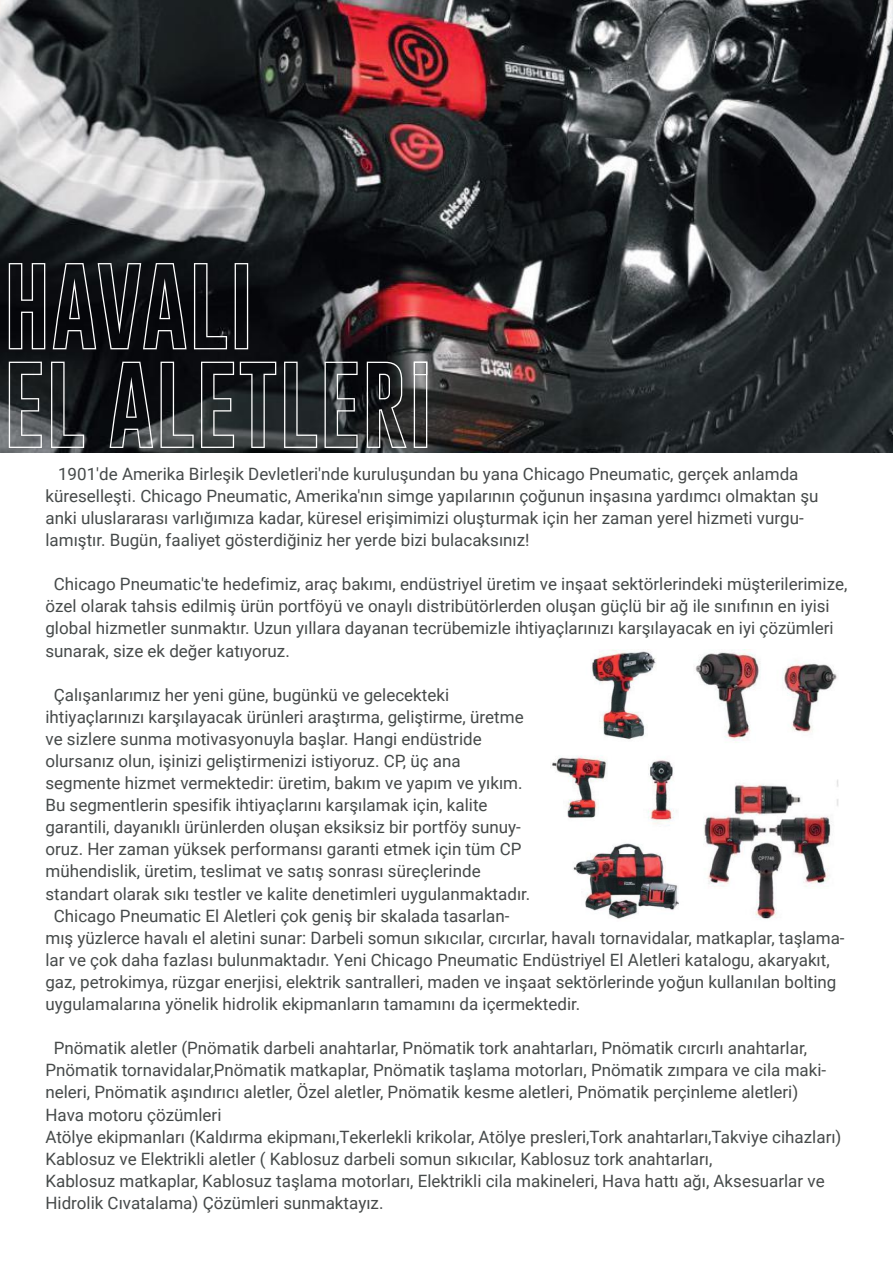
<style>
.page{position:relative;width:893px;height:1263px;background:#fff}
.page>*{position:absolute;margin:0;border:0;box-sizing:border-box;transform-origin:0 0}
.t1{font:88.8px/98.6px "Gobold Hollow";color:#fff}
.t2{font:78.3px "Gobold Hollow";color:#fff}
.t3{font:16.95px/22px "Roboto";color:#464a4a}
</style>
<div class="page">
<img style="left:0;top:0;width:893px;height:453px">
<img style="left:552px;top:649px;width:127px;height:270px">
<img style="left:695px;top:649px;width:143px;height:271px">
<h1 class="t1" style="left:3px;top:257px;width:431px">HAVALI<br>EL ALETLERI</h1>
<h2 class="t2" style="left:409px;top:286px;width:24px">.</h2>
<p class="t3" style="left:45px;top:462px;width:775px;text-indent:13px">1901'de Amerika Birleşik Devletleri'nde kuruluşundan bu yana Chicago Pneumatic, gerçek anlamda küreselleşti. Chicago Pneumatic, Amerika'nın simge yapılarının çoğunun inşasına yardımcı olmaktan şu anki uluslararası varlığımıza kadar, küresel erişimimizi oluşturmak için her zaman yerel hizmeti vurgu&shy;lamıştır. Bugün, faaliyet gösterdiğiniz her yerde bizi bulacaksınız!</p>
<p class="t3" style="left:45px;top:572px;width:803px;text-indent:8px">Chicago Pneumatic'te hedefimiz, araç bakımı, endüstriyel üretim ve inşaat sektörlerindeki müşterilerimize, özel olarak tahsis edilmiş ürün portföyü ve onaylı distribütörlerden oluşan güçlü bir ağ ile sınıfının en iyisi global hizmetler sunmaktır. Uzun yıllara dayanan tecrübemizle ihtiyaçlarınızı karşılayacak en iyi çözümleri sunarak, size ek değer katıyoruz.</p>
<p class="t3" style="left:54px;top:683px;width:397px">Çalışanlarımız her yeni güne, bugünkü ve gelecekteki</p>
<p class="t3" style="left:45px;top:705px;width:480px">ihtiyaçlarınızı karşılayacak ürünleri araştırma, geliştirme, üretme</p>
<p class="t3" style="left:45px;top:727px;width:438px">ve sizlere sunma motivasyonuyla başlar. Hangi endüstride</p>
<p class="t3" style="left:45px;top:749px;width:417px">olursanız olun, işinizi geliştirmenizi istiyoruz. CP, üç ana</p>
<p class="t3" style="left:45px;top:771px;width:479px">segmente hizmet vermektedir: üretim, bakım ve yapım ve yıkım.</p>
<p class="t3" style="left:45px;top:793px;width:444px">Bu segmentlerin spesifik ihtiyaçlarını karşılamak için, kalite</p>
<p class="t3" style="left:45px;top:816px;width:477px">garantili, dayanıklı ürünlerden oluşan eksiksiz bir portföy sunuy-</p>
<p class="t3" style="left:45px;top:838px;width:477px">oruz. Her zaman yüksek performansı garanti etmek için tüm CP</p>
<p class="t3" style="left:45px;top:860px;width:437px">mühendislik, üretim, teslimat ve satış sonrası süreçlerinde</p>
<p class="t3" style="left:45px;top:882px;width:486px">standart olarak sıkı testler ve kalite denetimleri uygulanmaktadır.</p>
<p class="t3" style="left:54px;top:904px;width:457px">Chicago Pneumatic El Aletleri çok geniş bir skalada tasarlan-</p>
<p class="t3" style="left:45px;top:926px;width:801px">mış yüzlerce havalı el aletini sunar: Darbeli somun sıkıcılar, cırcırlar, havalı tornavidalar, matkaplar, taşlama-</p>
<p class="t3" style="left:45px;top:948px;width:786px">lar ve çok daha fazlası bulunmaktadır. Yeni Chicago Pneumatic Endüstriyel El Aletleri katalogu, akaryakıt,</p>
<p class="t3" style="left:45px;top:970px;width:792px">gaz, petrokimya, rüzgar enerjisi, elektrik santralleri, maden ve inşaat sektörlerinde yoğun kullanılan bolting</p>
<p class="t3" style="left:45px;top:992px;width:536px">uygulamalarına yönelik hidrolik ekipmanların tamamını da içermektedir.</p>
<p class="t3" style="left:45px;top:1036px;width:798px;text-indent:8px">Pnömatik aletler (Pnömatik darbeli anahtarlar, Pnömatik tork anahtarları, Pnömatik cırcırlı anahtarlar, Pnömatik tornavidalar,Pnömatik matkaplar, Pnömatik taşlama motorları, Pnömatik zımpara ve cila maki&shy;neleri, Pnömatik aşındırıcı aletler, Özel aletler, Pnömatik kesme aletleri, Pnömatik perçinleme aletleri)<br>Hava motoru çözümleri<br>Atölye ekipmanları (Kaldırma ekipmanı,Tekerlekli krikolar, Atölye presleri,Tork anahtarları,Takviye cihazları)<br>Kablosuz ve Elektrikli aletler ( Kablosuz darbeli somun sıkıcılar, Kablosuz tork anahtarları,<br>Kablosuz matkaplar, Kablosuz taşlama motorları, Elektrikli cila makineleri, Hava hattı ağı, Aksesuarlar ve Hidrolik Cıvatalama) Çözümleri sunmaktayız.</p>
</div>
